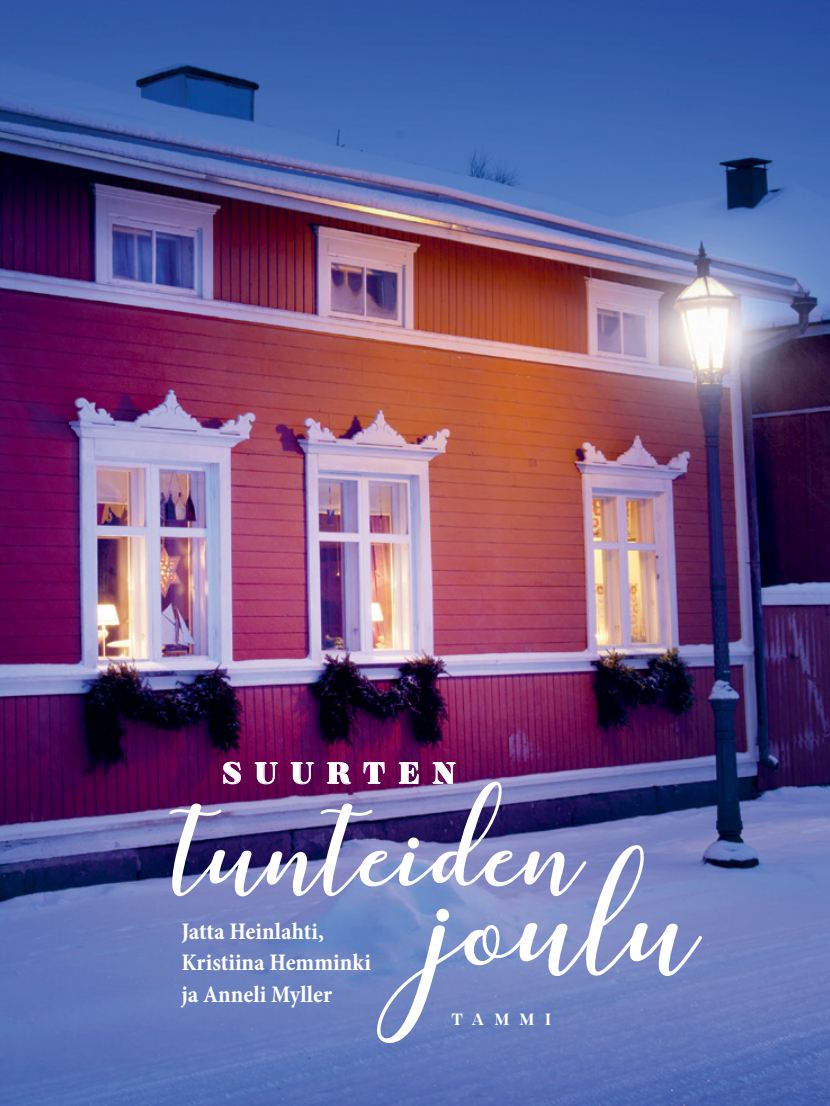
<style>
.page{position:relative;width:830px;height:1106px;background:#fff}
.page>*{position:absolute;margin:0;border:0;box-sizing:border-box;transform-origin:0 0}
.t1{font:238.95px "kissitademo";color:#fff}
.t2{font:209.1px "kissitademo";color:#fff}
.t3{font:900 30px "Magnel Display";letter-spacing:.44em;color:#fff}
.t4{font:700 condensed 24px/31.5px "Minion Pro";color:#fff}
.t5{font:700 16.5px "Magnel Display";letter-spacing:.61em;color:#fff}
</style>
<div class="page">
<img style="left:0;top:0;width:829px;height:1106px">
<svg style="left:223px;top:761px;width:18px;height:23px"></svg>
<svg style="left:254px;top:761px;width:25px;height:23px"></svg>
<svg style="left:290px;top:761px;width:25px;height:23px"></svg>
<svg style="left:326px;top:762px;width:25px;height:22px"></svg>
<svg style="left:363px;top:762px;width:21px;height:22px"></svg>
<svg style="left:397px;top:762px;width:21px;height:22px"></svg>
<svg style="left:431px;top:762px;width:25px;height:22px"></svg>
<p class="t3" style="left:222px;top:754px;width:235px">SUURTEN</p>
<h2 class="t2" style="left:175px;top:760px;width:410px">tunteiden</h2>
<h1 class="t1" style="left:431px;top:820px;width:268px">joulu</h1>
<p class="t4" style="left:181px;top:915px;width:191px">Jatta Heinlahti,<br>Kristiina Hemminki ja Anneli Myller</p>
<p class="t5" style="left:451px;top:1008px;width:101px">TAMMI</p>
</div>
